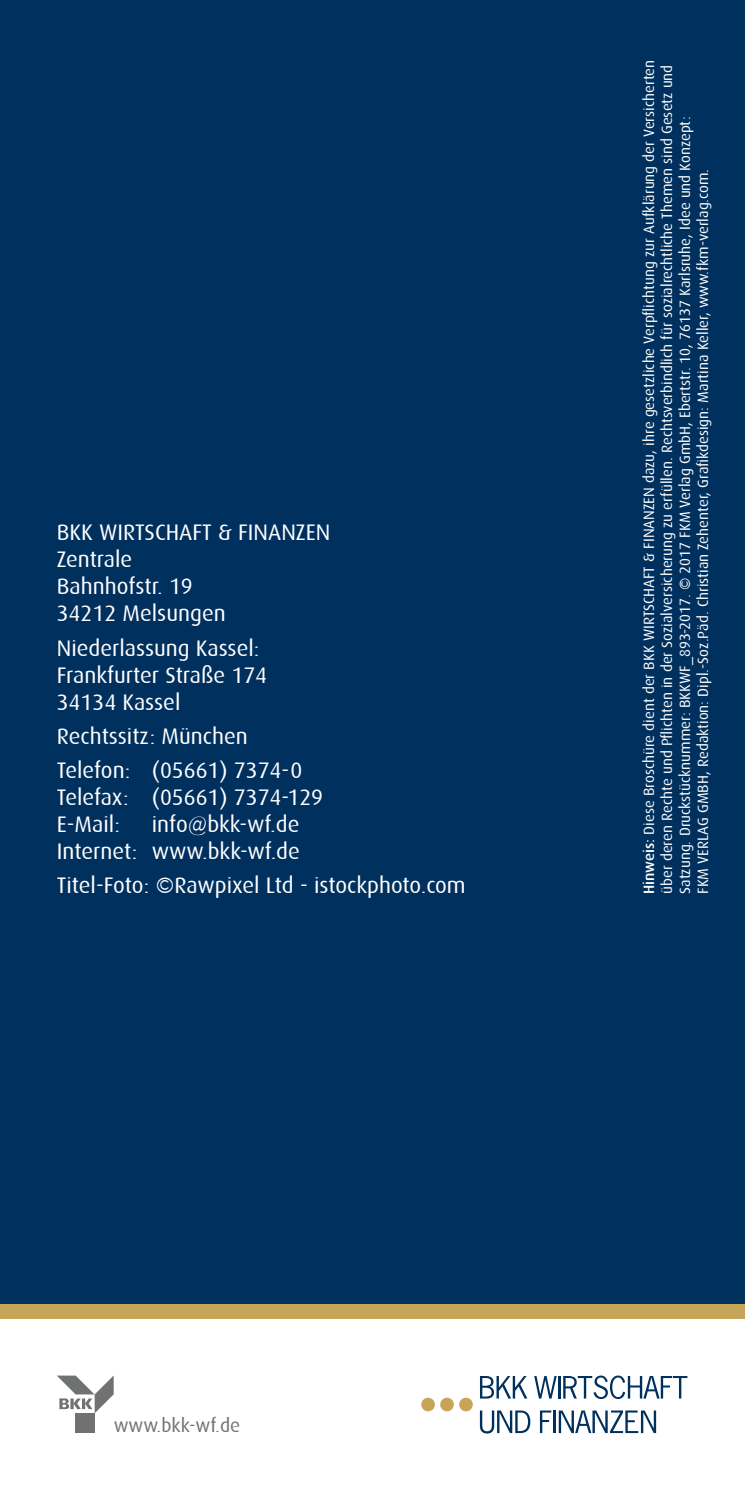
<style>
.page{position:relative;width:745px;height:1489px;background:#fff}
.page>*{position:absolute;margin:0;border:0;box-sizing:border-box;transform-origin:0 0}
.t1{font:22.5px/27px "Dax";color:#fff}
.t2{font:19.25px "Dax";color:#707172}
.t3{font:15px/18px "Dax";color:#fff}
.s1{font-weight:500}
</style>
<div class="page">
<div style="left:0;top:0;width:744px;height:1310px;background:#00305e"></div>
<svg style="left:480px;top:1376px;width:47px;height:22px"></svg>
<svg style="left:534px;top:1376px;width:22px;height:22px"></svg>
<hr style="left:557px;top:1375px;width:3px;height:23px;background:#00305e">
<svg style="left:563px;top:1375px;width:124px;height:23px"></svg>
<svg style="left:479px;top:1410px;width:51px;height:23px"></svg>
<svg style="left:539px;top:1410px;width:12px;height:22px"></svg>
<hr style="left:553px;top:1410px;width:2px;height:22px;background:#00305e">
<svg style="left:558px;top:1410px;width:97px;height:22px"></svg>
<div style="left:459px;top:1397px;width:13px;height:14px;background:#c6a558;border-radius:50%"></div>
<div style="left:440px;top:1397px;width:13px;height:14px;background:#c6a558;border-radius:50%"></div>
<div style="left:421px;top:1397px;width:13px;height:14px;background:#c6a558;border-radius:50%"></div>
<div style="left:76px;top:1412px;width:19px;height:19px;background:#707172"></div>
<svg style="left:57px;top:1375px;width:57px;height:38px"></svg>
<div style="left:0;top:1304px;width:744px;height:14px;background:#c6a558"></div>
<h1 class="t1" style="left:57px;top:519px;width:275px">BKK WIRTSCHAFT &amp; FINANZEN<br>Zentrale<br>Bahnhofstr. 19<br>34212 Melsungen</h1>
<h1 class="t1" style="left:57px;top:634px;width:212px">Niederlassung Kassel:<br>Frankfurter Straße 174<br>34134 Kassel</h1>
<h1 class="t1" style="left:57px;top:719px;width:247px;line-height:34px">Rechtssitz: München<br>Telefon: (05661) 7374-0</h1>
<h1 class="t1" style="left:57px;top:783px;width:268px">Telefax: (05661) 7374-129<br>E-Mail:</h1>
<h1 class="t1" style="left:57px;top:810px;width:244px;text-align:right">info@bkk-wf.de<br>Internet: www.bkk-wf.de</h1>
<h1 class="t1" style="left:57px;top:871px;width:410px">Titel-Foto: ©Rawpixel Ltd - istockphoto.com</h1>
<p class="t3" style="left:639px;top:893px;width:835px;rotate:-90deg"><span class="s1">Hinweis:</span> Diese Broschüre dient der BKK Wirtschaft &amp; Finanzen dazu, ihre gesetzliche Verpflichtung zur Aufklärung der Versicherten über deren Rechte und Pflichten in der Sozialversicherung zu erfüllen. Rechtsverbindlich für sozialrechtliche Themen sind Gesetz und Satzung. Druckstücknummer: BKKWF_893-2017. © 2017 FKM Verlag GmbH, Ebertstr. 10, 76137 Karlsruhe, Idee und Konzept:<br>FKM VERLAG GMBH, Redaktion: Dipl.-Soz.Päd. Christian Zehenter, Grafikdesign: Martina Keller, www.fkm-verlag.com.</p>
<p class="t2" style="left:114px;top:1414px;width:128px">www.bkk-wf.de</p>
</div>
